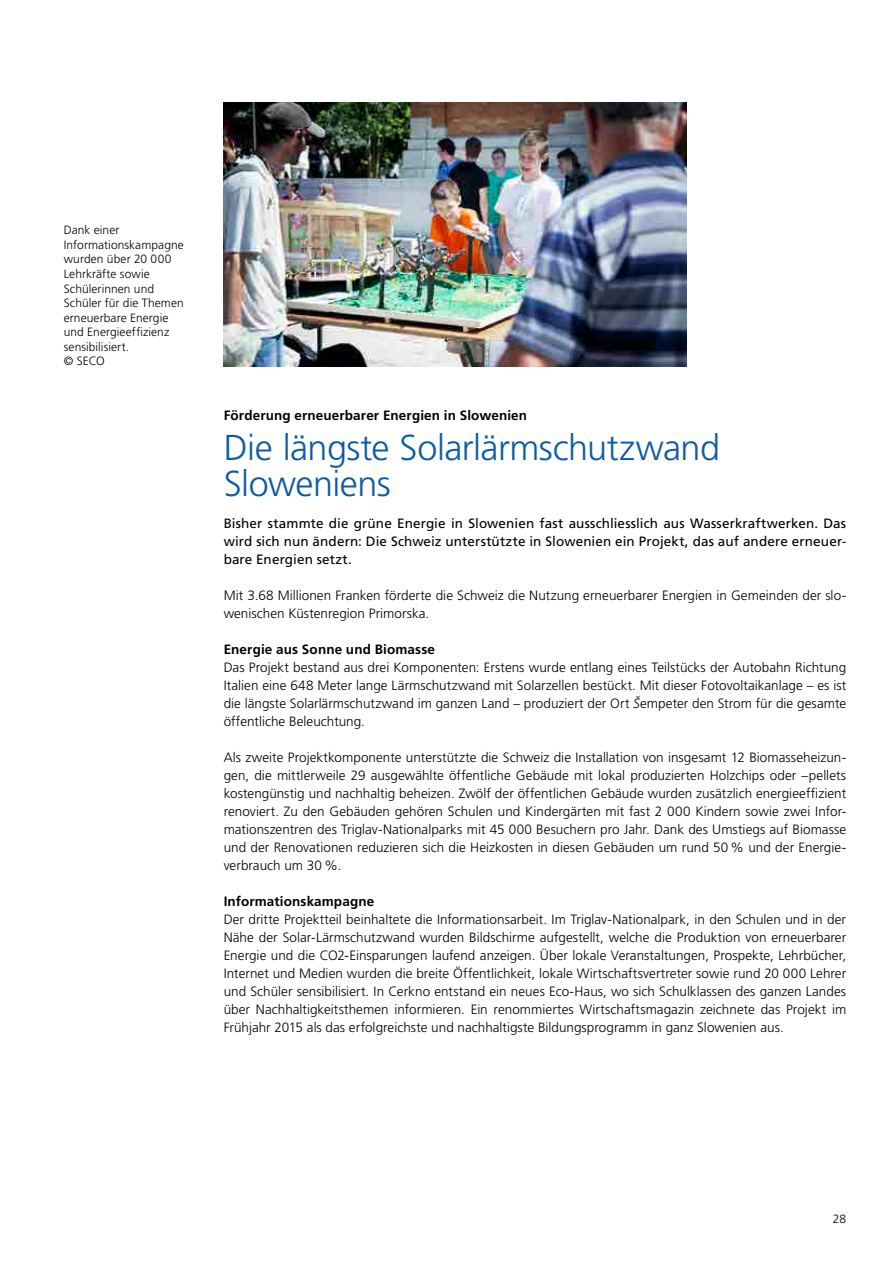
<style>
.page{position:relative;width:893px;height:1263px;background:#fff}
.page>*{position:absolute;margin:0;border:0;box-sizing:border-box;transform-origin:0 0}
.Titeli{font:300 36px/36px "Frutiger LT Pro";letter-spacing:-.015em;color:#0f5ba3}
.Lauftext{font:300 13.5px/18px "Frutiger LT Pro";color:#000;text-align:justify}
.Lead{font:13.5px/18px "Frutiger LT Pro";letter-spacing:.01em;color:#000;text-align:justify}
.Lauftext_Titel{font:700 13.5px "Frutiger LT Pro";letter-spacing:.01em;color:#000}
.Vortiteli{font:700 13.5px "Frutiger LT Pro";letter-spacing:.01em;color:#000}
.Legende{font:300 12px/14.5px "Frutiger LT Pro";letter-spacing:.005em;color:#000}
.s1{font-style:italic}
</style>
<div class="page">
<img style="left:224px;top:103px;width:462px;height:263px">
<p class="Legende" style="left:64px;top:223px;width:122px">Dank einer<br>Informationskampagne wurden über 20 000<br>Lehrkräfte sowie<br>Schülerinnen und<br>Schüler für die Themen erneuerbare Energie und Energieeffizienz sensibilisiert.<br>© SECO</p>
<p class="Vortiteli" style="left:224px;top:407px;width:305px">Förderung erneuerbarer Energien in Slowenien</p>
<p class="Titeli" style="left:224px;top:430px;width:498px">Die längste Solarlärmschutzwand<br>Sloweniens</p>
<p class="Lead" style="left:224px;top:514px;width:624px">Bisher stammte die grüne Energie in Slowenien fast ausschliesslich aus Wasserkraftwerken. Das wird sich nun ändern: Die Schweiz unterstützte in Slowenien ein Projekt, das auf andere erneuer&shy;bare Energien setzt.</p>
<p class="Lauftext" style="left:224px;top:586px;width:624px">Mit 3.68 Millionen Franken förderte die Schweiz die Nutzung erneuerbarer Energien in Gemeinden der slo&shy;wenischen Küstenregion Primorska.</p>
<p class="Lauftext_Titel" style="left:224px;top:641px;width:213px">Energie aus Sonne und Biomasse</p>
<p class="Lauftext" style="left:224px;top:658px;width:624px">Das Projekt bestand aus drei Komponenten: Erstens wurde entlang eines Teilstücks der Autobahn Richtung Italien eine 648 Meter lange Lärmschutzwand mit Solarzellen bestückt. Mit dieser Fotovoltaikanlage – es ist die längste Solarlärmschutzwand im ganzen Land – produziert der Ort <span class="s1">Š</span>empeter den Strom für die gesamte öffentliche Beleuchtung.</p>
<p class="Lauftext" style="left:224px;top:748px;width:624px">Als zweite Projektkomponente unterstützte die Schweiz die Installation von insgesamt 12 Biomasseheizun&shy;gen, die mittlerweile 29 ausgewählte öffentliche Gebäude mit lokal produzierten Holzchips oder –pellets kostengünstig und nachhaltig beheizen. Zwölf der öffentlichen Gebäude wurden zusätzlich energieeffizient renoviert. Zu den Gebäuden gehören Schulen und Kindergärten mit fast 2 000 Kindern sowie zwei Infor&shy;mationszentren des Triglav-Nationalparks mit 45 000 Besuchern pro Jahr. Dank des Umstiegs auf Biomasse und der Renovationen reduzieren sich die Heizkosten in diesen Gebäuden um rund 50 % und der Energie&shy;verbrauch um 30 %.</p>
<p class="Lauftext_Titel" style="left:224px;top:893px;width:152px">Informationskampagne</p>
<p class="Lauftext" style="left:224px;top:910px;width:624px">Der dritte Projektteil beinhaltete die Informationsarbeit. Im Triglav-Nationalpark, in den Schulen und in der Nähe der Solar-Lärmschutzwand wurden Bildschirme aufgestellt, welche die Produktion von erneuerbarer Energie und die CO2-Einsparungen laufend anzeigen. Über lokale Veranstaltungen, Prospekte, Lehrbücher, Internet und Medien wurden die breite Öffentlichkeit, lokale Wirtschaftsvertreter sowie rund 20 000 Lehrer und Schüler sensibilisiert. In Cerkno entstand ein neues Eco-Haus, wo sich Schulklassen des ganzen Landes über Nachhaltigkeitsthemen informieren. Ein renommiertes Wirtschaftsmagazin zeichnete das Projekt im Frühjahr 2015 als das erfolgreichste und nachhaltigste Bildungsprogramm in ganz Slowenien aus.</p>
<p class="Legende" style="left:833px;top:1211px;width:15px">28</p>
</div>
